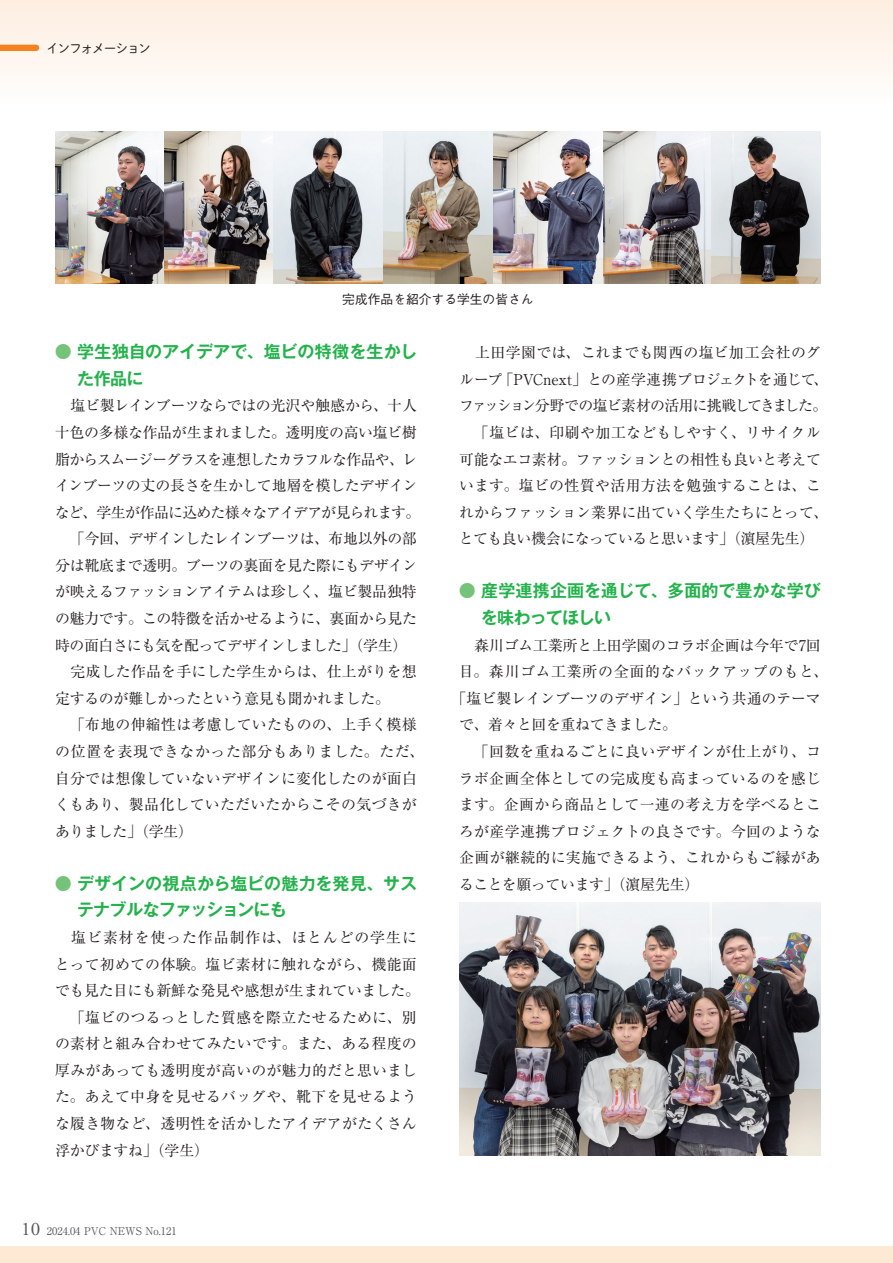
<style>
.page{position:relative;width:893px;height:1263px;background:#fff}
.page>*{position:absolute;margin:0;border:0;box-sizing:border-box;transform-origin:0 0}
.本文タイトルのコピー{font:700 16.95px/26.5px "Gothic MB101 Pr 6 De";letter-spacing:-.005em;color:#23b24b}
.本文{font:14.85px/26.5px "Ryumin Pr 6";letter-spacing:-.01em;color:#231f20;text-align:justify}
.本文-2{font:14.85px/26.5px "Ryumin Pr 6";letter-spacing:-.035em;color:#231f20}
.本文-3{font:14.85px/26.5px "Ryumin Pr 6";letter-spacing:.02em;color:#231f20}
.本文-4{font:14.85px/26.5px "Ryumin Pr 6";letter-spacing:-.03em;color:#231f20}
.本文-5{font:14.85px/26.5px "Ryumin Pr 6";letter-spacing:.015em;color:#231f20}
.本文-6{font:14.85px "Ryumin Pr 6";letter-spacing:.045em;color:#231f20}
.キャプション{font:500 12.75px "Gothic BBB Pr 6";color:#231f20}
.t1{font:12.75px "Shuei M Go Std L";letter-spacing:-.1em;color:#231f20}
.t2{font:10.65px "Ryumin Pro";color:#57585a}
.s1{color:#74c379}
.s2{font-family:"Adobe Garamond Pro";font-size:19.2px}
</style>
<div class="page">
<div style="left:0;top:0;width:893px;height:105px;background:linear-gradient(to bottom,#fdede0,#fefefd)"></div>
<div style="left:0;top:1246px;width:893px;height:17px;background:#fee9d5"></div>
<div style="left:0;top:45px;width:36px;height:6px;background:#f58220"></div>
<img style="left:459px;top:902px;width:362px;height:253px">
<img style="left:55px;top:132px;width:766px;height:152px">
<p class="t1" style="left:46px;top:39px;width:106px">インフォメーション</p>
<p class="キャプション" style="left:342px;top:289px;width:193px">完成作品を紹介する学生の皆さん</p>
<p class="本文タイトルのコピー" style="left:77px;top:338px;width:341px;text-indent:-22px"><span class="s1">●</span> 学生独自のアイデアで、塩ビの特徴を生かした作品に</p>
<p class="本文-2" style="left:55px;top:392px;width:367px">　塩ビ製レインブーツならではの光沢や触感から、十人十色の多様な作品が生まれました。透明度の高い塩ビ樹脂からスムージーグラスを連想したカラフルな作品や、レインブーツの丈の長さを生かして地層を模したデザインなど、学生が作品に込めた様々なアイデアが見られます。</p>
<p class="本文" style="left:55px;top:525px;width:363px">　「今回、デザインしたレインブーツは、布地以外の部分は靴底まで透明。ブーツの裏面を見た際にもデザインが映えるファッションアイテムは珍しく、塩ビ製品独特の魅力です。この特徴を活かせるように、裏面から見た時の面白さにも気を配ってデザインしました」（学生）</p>
<p class="本文" style="left:55px;top:658px;width:363px">　完成した作品を手にした学生からは、仕上がりを想定するのが難しかったという意見も聞かれました。</p>
<p class="本文-3" style="left:55px;top:711px;width:371px">　「布地の伸縮性は考慮していたものの、上手く模様の位置を表現できなかった部分もありました。ただ、自分では想像していないデザインに変化したのが面白くもあり、製品化していただいたからこその気づきがありました」（学生）</p>
<p class="本文タイトルのコピー" style="left:77px;top:869px;width:341px;text-indent:-22px"><span class="s1">●</span> デザインの視点から塩ビの魅力を発見、サステナブルなファッションにも</p>
<p class="本文-5" style="left:55px;top:923px;width:366px">　塩ビ素材を使った作品制作は、ほとんどの学生にとって初めての体験。塩ビ素材に触れながら、機能面でも見た目にも新鮮な発見や感想が生まれていました。</p>
<p class="本文" style="left:55px;top:1003px;width:364px">　「塩ビのつるっとした質感を際立たせるために、別の素材と組み合わせてみたいです。また、ある程度の厚みがあっても透明度が高いのが魅力的だと思いました。あえて中身を見せるバッグや、靴下を見せるような履き物など、透明性を活かしたアイデアがたくさん浮かびますね」（学生）</p>
<p class="t2" style="left:21px;top:1223px;width:157px"><span class="s2">10</span> 2024.04 PVC NEWS No.121</p>
<p class="本文-4" style="left:459px;top:339px;width:371px">　上田学園では、これまでも関西の塩ビ加工会社のグループ「PVCnext」との産学連携プロジェクトを通じて、ファッション分野での塩ビ素材の活用に挑戦してきました。</p>
<p class="本文" style="left:459px;top:418px;width:371px;text-align:left">　「塩ビは、印刷や加工などもしやすく、リサイクル可能なエコ素材。ファッションとの相性も良いと考えています。塩ビの性質や活用方法を勉強することは、これからファッション業界に出ていく学生たちにとって、とても良い機会になっていると思います」（濵屋先生）</p>
<p class="本文タイトルのコピー" style="left:481px;top:577px;width:341px;text-indent:-22px"><span class="s1">●</span> 産学連携企画を通じて、多面的で豊かな学びを味わってほしい</p>
<p class="本文" style="left:459px;top:631px;width:363px">　森川ゴム工業所と上田学園のコラボ企画は今年で7回</p>
<p class="本文-6" style="left:459px;top:660px;width:371px">目。森川ゴム工業所の全面的なバックアップのもと、</p>
<p class="本文" style="left:452px;top:684px;width:371px">「塩ビ製レインブーツのデザイン」という共通のテーマ</p>
<p class="本文" style="left:459px;top:711px;width:219px">で、着々と回を重ねてきました。</p>
<p class="本文" style="left:459px;top:737px;width:363px">　「回数を重ねるごとに良いデザインが仕上がり、コラボ企画全体としての完成度も高まっているのを感じます。企画から商品として一連の考え方を学べるところが産学連携プロジェクトの良さです。今回のような企画が継続的に実施できるよう、これからもご縁があることを願っています」（濵屋先生）</p>
</div>
